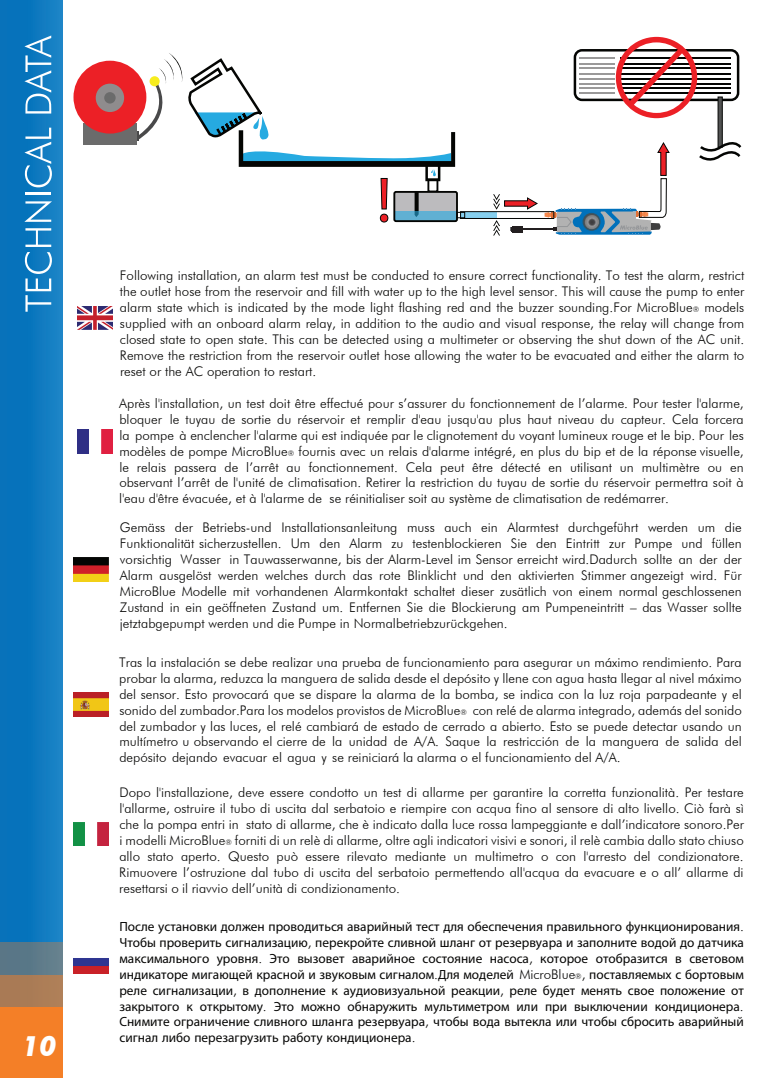
<style>
.page{position:relative;width:773px;height:1078px;background:#fff}
.page>*{position:absolute;margin:0;border:0;box-sizing:border-box;transform-origin:0 0}
.t1{font:italic 700 28px "Futura BT";color:#fff}
.t2{font:300 13.25px/16px "Futura BT";color:#050504;text-align:justify}
.t3{font:13.25px/16px "Myriad Pro";color:#050504;text-align:justify}
.s1{font-size:7.75px}
.s2{font-family:"Futura BT";font-weight:300}
.s3{font-family:"Futura BT";font-weight:300;font-size:7.75px}
</style>
<div class="page">
<div style="left:0;top:0;width:62px;height:1077px;background:linear-gradient(to right,#006db7,#1882c5)"></div>
<div style="left:0;top:1007px;width:62px;height:70px;background:#f47f27"></div>
<div style="left:0;top:974px;width:62px;height:33px;background:#a97b55"></div>
<div style="left:0;top:941px;width:62px;height:33px;background:#5a7787"></div>
<svg style="left:25px;top:228px;width:27px;height:83px;background:#4396cd"></svg>
<svg style="left:24px;top:201px;width:28px;height:21px"></svg>
<hr style="left:25px;top:192px;width:26px;height:3px;background:#fff">
<svg style="left:24px;top:128px;width:28px;height:59px;background:#3d93cb"></svg>
<svg style="left:24px;top:35px;width:27px;height:78px;background:#4497cd"></svg>
<img style="left:77px;top:429px;width:36px;height:24px">
<img style="left:77px;top:306px;width:36px;height:24px">
<img style="left:73px;top:557px;width:36px;height:24px">
<img style="left:73px;top:822px;width:36px;height:23px">
<img style="left:73px;top:692px;width:36px;height:24px">
<img style="left:73px;top:958px;width:36px;height:15px">
<div style="left:83px;top:124px;width:54px;height:21px;background:#6b6b6b"></div>
<div style="left:73px;top:61px;width:73px;height:72px;background:#ec2026;border-radius:50%"></div>
<div style="left:96px;top:84px;width:28px;height:28px;background:#8f8c8d;border-radius:50%"></div>
<div style="left:104px;top:92px;width:12px;height:11px;background:#6b6b6b;border-radius:50%"></div>
<div style="left:573px;top:49px;width:166px;height:52px;border:2px solid #040503;border-radius:7px"></div>
<hr style="left:620px;top:57px;width:110px;height:2px;background:#040503">
<hr style="left:620px;top:62px;width:110px;height:2px;background:#040503">
<hr style="left:620px;top:67px;width:110px;height:2px;background:#040503">
<hr style="left:620px;top:73px;width:110px;height:2px;background:#040503">
<hr style="left:620px;top:77px;width:110px;height:2px;background:#040503">
<hr style="left:620px;top:83px;width:110px;height:2px;background:#040503">
<hr style="left:620px;top:87px;width:110px;height:2px;background:#040503">
<hr style="left:620px;top:92px;width:110px;height:2px;background:#040503">
<hr style="left:579px;top:57px;width:35px;height:2px;background:#9a9999">
<hr style="left:579px;top:62px;width:35px;height:2px;background:#9a9999">
<hr style="left:579px;top:67px;width:35px;height:2px;background:#9a9999">
<hr style="left:579px;top:73px;width:35px;height:2px;background:#9a9999">
<hr style="left:579px;top:77px;width:35px;height:2px;background:#9a9999">
<hr style="left:579px;top:83px;width:35px;height:2px;background:#9a9999">
<hr style="left:579px;top:87px;width:35px;height:2px;background:#9a9999">
<hr style="left:579px;top:92px;width:35px;height:2px;background:#9a9999">
<svg style="left:615px;top:37px;width:82px;height:81px"></svg>
<svg style="left:717px;top:97px;width:5px;height:41px"></svg>
<svg style="left:699px;top:138px;width:43px;height:23px"></svg>
<div style="left:512px;top:226px;width:11px;height:6px;background:#231f20"></div>
<hr style="left:520px;top:228px;width:32px;height:2px;background:#231f20">
<div style="left:460px;top:211px;width:36px;height:7px;background:#86cfee"></div>
<div style="left:460px;top:211px;width:94px;height:8px;border:1px solid #040503"></div>
<svg style="left:493px;top:220px;width:7px;height:15px"></svg>
<svg style="left:493px;top:194px;width:44px;height:16px"></svg>
<div style="left:456px;top:212px;width:9px;height:6px;border:1px solid #040503"></div>
<svg style="left:135px;top:53px;width:320px;height:169px"></svg>
<div style="left:394px;top:210px;width:63px;height:10px;background:#60b0d3"></div>
<div style="left:393px;top:191px;width:65px;height:31px;border:2px solid #040503;border-radius:2px"></div>
<svg style="left:544px;top:142px;width:126px;height:93px"></svg>
<h1 class="t1" style="left:22px;top:1029px;width:36px">10</h1>
<p class="t2" style="left:120px;top:267px;width:626px">Following installation, an alarm test must be conducted to ensure correct functionality. To test the alarm, restrict the outlet hose from the reservoir and fill with water up to the high level sensor. This will cause the pump to enter alarm state which is indicated by the mode light flashing red and the buzzer sounding.For MicroBlue<span class="s1">®</span> models supplied with an onboard alarm relay, in addition to the audio and visual response, the relay will change from closed state to open state. This can be detected using a multimeter or observing the shut down of the AC unit.<br>Remove the restriction from the reservoir outlet hose allowing the water to be evacuated and either the alarm to reset or the AC operation to restart.</p>
<p class="t2" style="left:119px;top:395px;width:626px">Après l'installation, un test doit être effectué pour s’assurer du fonctionnement de l’alarme. Pour tester l'alarme, bloquer le tuyau de sortie du réservoir et remplir d'eau jusqu'au plus haut niveau du capteur. Cela forcera la pompe à enclencher l'alarme qui est indiquée par le clignotement du voyant lumineux rouge et le bip. Pour les modèles de pompe MicroBlue<span class="s1">®</span> fournis avec un relais d'alarme intégré, en plus du bip et de la réponse visuelle, le relais passera de l’arrêt au fonctionnement. Cela peut être détecté en utilisant un multimètre ou en observant l’arrêt de l'unité de climatisation. Retirer la restriction du tuyau de sortie du réservoir permettra soit à l'eau d'être évacuée, et à l'alarme de se réinitialiser soit au système de climatisation de redémarrer.</p>
<p class="t2" style="left:120px;top:519px;width:623px">Gemäss der Betriebs-und Installationsanleitung muss auch ein Alarmtest durchgeführt werden um die Funktionalität sicherzustellen. Um den Alarm zu testenblockieren Sie den Eintritt zur Pumpe und füllen vorsichtig Wasser in Tauwasserwanne, bis der Alarm-Level im Sensor erreicht wird.Dadurch sollte an der der Alarm ausgelöst werden welches durch das rote Blinklicht und den aktivierten Stimmer angezeigt wird. Für MicroBlue Modelle mit vorhandenen Alarmkontakt schaltet dieser zusätlich von einem normal geschlossenen Zustand in ein geöffneten Zustand um. Entfernen Sie die Blockierung am Pumpeneintritt – das Wasser sollte jetztabgepumpt werden und die Pumpe in Normalbetriebzurückgehen.</p>
<p class="t2" style="left:119px;top:653px;width:624px">Tras la instalación se debe realizar una prueba de funcionamiento para asegurar un máximo rendimiento. Para probar la alarma, reduzca la manguera de salida desde el depósito y llene con agua hasta llegar al nivel máximo del sensor. Esto provocará que se dispare la alarma de la bomba, se indica con la luz roja parpadeante y el sonido del zumbador.Para los modelos provistos de MicroBlue<span class="s1">®</span> con relé de alarma integrado, además del sonido del zumbador y las luces, el relé cambiará de estado de cerrado a abierto. Esto se puede detectar usando un multímetro u observando el cierre de la unidad de A/A. Saque la restricción de la manguera de salida del depósito dejando evacuar el agua y se reiniciará la alarma o el funcionamiento del A/A.</p>
<p class="t2" style="left:119px;top:784px;width:626px">Dopo l'installazione, deve essere condotto un test di allarme per garantire la corretta funzionalità. Per testare l'allarme, ostruire il tubo di uscita dal serbatoio e riempire con acqua fino al sensore di alto livello. Ciò farà sì che la pompa entri in stato di allarme, che è indicato dalla luce rossa lampeggiante e dall’indicatore sonoro.Per i modelli MicroBlue<span class="s1">®</span> forniti di un relè di allarme, oltre agli indicatori visivi e sonori, il relè cambia dallo stato chiuso allo stato aperto. Questo può essere rilevato mediante un multimetro o con l'arresto del condizionatore.<br>Rimuovere l’ostruzione dal tubo di uscita del serbatoio permettendo all'acqua da evacuare e o all’ allarme di resettarsi o il riavvio dell’unità di condizionamento.</p>
<p class="t3" style="left:119px;top:917px;width:626px">После установки должен проводиться аварийный тест для обеспечения правильного функционирования<span class="s2">.<br></span>Чтобы проверить сигнализацию<span class="s2">,</span> перекройте сливной шланг от резервуара и заполните водой до датчика максимального уровня<span class="s2">.</span> Это вызовет аварийное состояние насоса<span class="s2">,</span> которое отобразится в световом индикаторе мигающей красной и звуковым сигналом<span class="s2">.</span>Для моделей <span class="s2">MicroBlue</span><span class="s3">®</span><span class="s2">,</span> поставляемых с бортовым реле сигнализации<span class="s2">,</span> в дополнение к аудиовизуальной реакции<span class="s2">,</span> реле будет менять свое положение от закрытого к открытому<span class="s2">.</span> Это можно обнаружить мультиметром или при выключении кондиционера<span class="s2">.<br></span>Снимите ограничение сливного шланга резервуара<span class="s2">,</span> чтобы вода вытекла или чтобы сбросить аварийный сигнал либо перезагрузить работу кондиционера<span class="s2">.</span></p>
</div>
